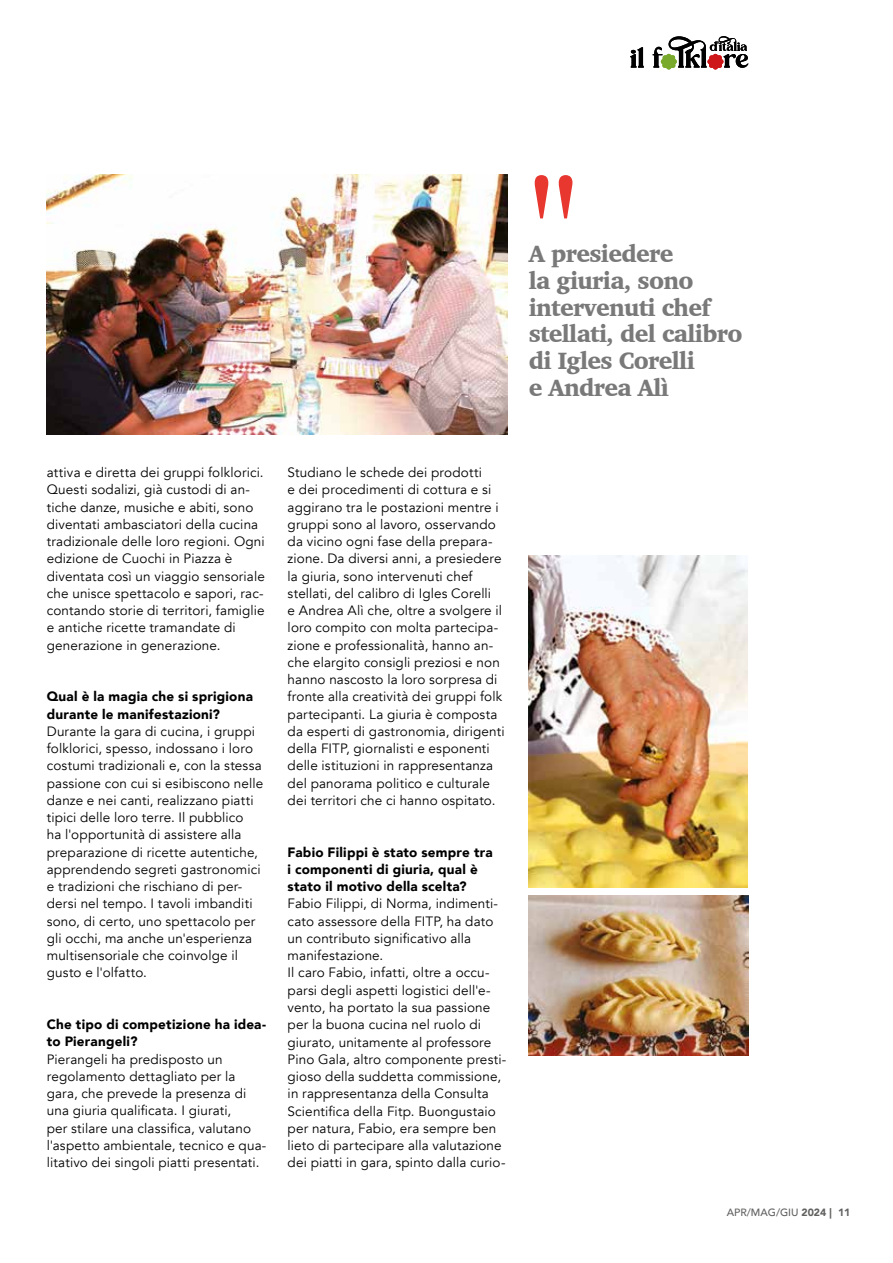
<style>
.page{position:relative;width:893px;height:1263px;background:#fff}
.page>*{position:absolute;margin:0;border:0;box-sizing:border-box;transform-origin:0 0}
.t1{font:900 146.55px "Charter";color:#e7372e}
.t2{font:900 24.15px/26.8px "Charter";letter-spacing:-.03em;color:#797979;scale:.96 1}
.t3{font:13.5px/17.2px "Avenir";letter-spacing:.01em;color:#000}
.t4{font:900 13.5px/17.2px "Avenir";letter-spacing:.015em;color:#000}
.t5{font:500 10.5px "Avenir";color:#616160}
.s1{font-weight:900}
</style>
<div class="page">
<img style="left:529px;top:555px;width:219px;height:332px">
<img style="left:529px;top:895px;width:219px;height:160px">
<img style="left:47px;top:174px;width:460px;height:260px">
<svg style="left:630px;top:36px;width:118px;height:34px"></svg>
<h1 class="t1" style="left:529px;top:139px;width:51px">"</h1>
<h2 class="t2" style="left:529px;top:240px;width:224px">A presiedere<br>la giuria, sono intervenuti chef stellati, del calibro di Igles Corelli<br>e Andrea Alì</h2>
<p class="t3" style="left:47px;top:464px;width:220px">attiva e diretta dei gruppi folklorici.<br>Questi sodalizi, già custodi di an&shy;tiche danze, musiche e abiti, sono diventati ambasciatori della cucina tradizionale delle loro regioni. Ogni edizione de Cuochi in Piazza è diventata così un viaggio sensoriale che unisce spettacolo e sapori, rac&shy;contando storie di territori, famiglie e antiche ricette tramandate di generazione in generazione.</p>
<p class="t4" style="left:47px;top:688px;width:208px">Qual è la magia che si sprigiona durante le manifestazioni?</p>
<p class="t3" style="left:47px;top:723px;width:218px">Durante la gara di cucina, i gruppi folklorici, spesso, indossano i loro costumi tradizionali e, con la stessa passione con cui si esibiscono nelle danze e nei canti, realizzano piatti tipici delle loro terre. Il pubblico<br>ha l'opportunità di assistere alla preparazione di ricette autentiche, apprendendo segreti gastronomici e tradizioni che rischiano di per&shy;dersi nel tempo. I tavoli imbanditi sono, di certo, uno spettacolo per gli occhi, ma anche un'esperienza multisensoriale che coinvolge il gusto e l'olfatto.</p>
<p class="t4" style="left:47px;top:1015px;width:221px">Che tipo di competizione ha idea&shy;to Pierangeli?</p>
<p class="t3" style="left:47px;top:1050px;width:221px">Pierangeli ha predisposto un regolamento dettagliato per la gara, che prevede la presenza di una giuria qualificata. I giurati,<br>per stilare una classifica, valutano l'aspetto ambientale, tecnico e qua&shy;litativo dei singoli piatti presentati.</p>
<p class="t3" style="left:288px;top:464px;width:218px">Studiano le schede dei prodotti<br>e dei procedimenti di cottura e si aggirano tra le postazioni mentre i gruppi sono al lavoro, osservando da vicino ogni fase della prepara&shy;zione. Da diversi anni, a presiedere la giuria, sono intervenuti chef stellati, del calibro di Igles Corelli<br>e Andrea Alì che, oltre a svolgere il loro compito con molta partecipa&shy;zione e professionalità, hanno an&shy;che elargito consigli preziosi e non hanno nascosto la loro sorpresa di fronte alla creatività dei gruppi folk partecipanti. La giuria è composta da esperti di gastronomia, dirigenti della FITP, giornalisti e esponenti delle istituzioni in rappresentanza del panorama politico e culturale dei territori che ci hanno ospitato.</p>
<p class="t4" style="left:288px;top:843px;width:207px">Fabio Filippi è stato sempre tra i componenti di giuria, qual è stato il motivo della scelta?</p>
<p class="t3" style="left:288px;top:895px;width:220px">Fabio Filippi, di Norma, indimenti&shy;cato assessore della FITP, ha dato un contributo significativo alla manifestazione.<br>Il caro Fabio, infatti, oltre a occu&shy;parsi degli aspetti logistici dell'e&shy;vento, ha portato la sua passione per la buona cucina nel ruolo di giurato, unitamente al professore Pino Gala, altro componente presti&shy;gioso della suddetta commissione, in rappresentanza della Consulta Scientifica della Fitp. Buongustaio per natura, Fabio, era sempre ben lieto di partecipare alla valutazione dei piatti in gara, spinto dalla curio-</p>
<p class="t5" style="left:727px;top:1203px;width:125px">APR/MAG/GIU <span class="s1">2024 | 11</span></p>
</div>
